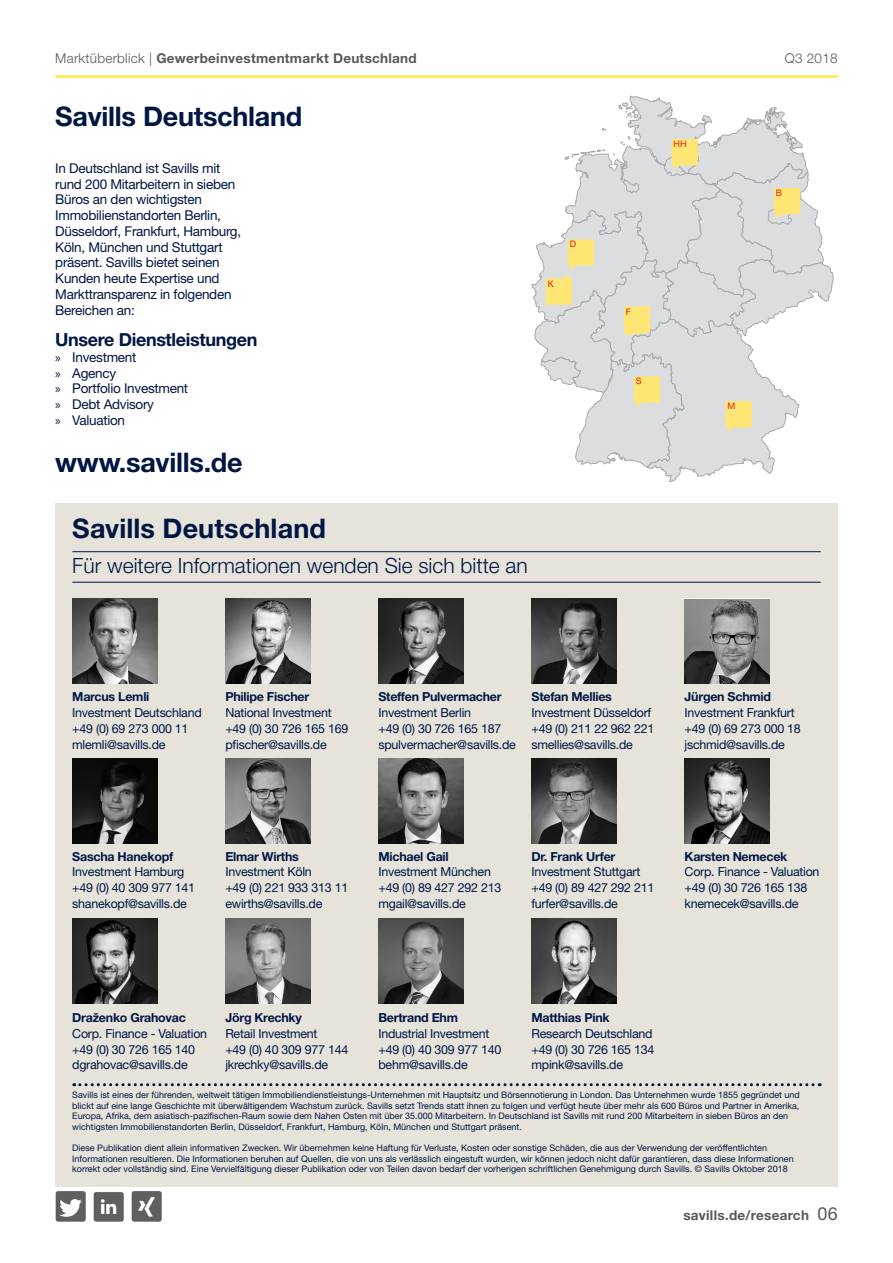
<style>
.page{position:relative;width:893px;height:1263px;background:#fff}
.page>*{position:absolute;margin:0;border:0;box-sizing:border-box;transform-origin:0 0}
.t1{font:700 27px "Helvetica Neue LT Std";letter-spacing:-.01em;color:#001643}
.t2{font:300 21px "Helvetica Neue LT Std";color:#001643}
.t3{font:700 18px "Helvetica Neue LT Std";letter-spacing:-.02em;color:#001643}
.t4{font:13.5px/15.8px "Helvetica Neue LT Std";letter-spacing:-.02em;color:#001643}
.t5{font:700 13.5px "Helvetica Neue LT Std";letter-spacing:.02em;color:#57585a}
.t6{font:300 13.5px "Helvetica Neue LT Std";letter-spacing:.02em;color:#57585a}
.t7{font:12.45px/15.8px "Helvetica Neue LT Std";letter-spacing:-.02em;color:#001643}
.t8{font:700 12.45px "Helvetica Neue LT Std";letter-spacing:-.02em;color:#001643}
.t9{font:9px/10.5px "Helvetica Neue LT Std";color:#001643}
.t10{font:9px "Helvetica Neue LT Std";color:#e51a23}
.s1{font-weight:300}
.s2{font-family:"Myriad Pro"}
.s3{font-weight:400;font-size:18px}
</style>
<div class="page">
<hr style="left:55px;top:75px;width:783px;height:3px;background:#ffe94d">
<div style="left:55px;top:503px;width:783px;height:683px;background:#e6e3da"></div>
<svg style="left:74px;top:1083px;width:746px;height:3px"></svg>
<hr style="left:72px;top:551px;width:749px;height:1px;background:#001643">
<hr style="left:72px;top:582px;width:749px;height:1px;background:#001643">
<img style="left:72px;top:599px;width:85px;height:85px">
<img style="left:685px;top:599px;width:85px;height:85px">
<img style="left:72px;top:758px;width:85px;height:85px">
<img style="left:225px;top:599px;width:85px;height:85px">
<img style="left:225px;top:758px;width:85px;height:85px">
<img style="left:378px;top:599px;width:85px;height:85px">
<img style="left:378px;top:759px;width:85px;height:84px">
<img style="left:531px;top:599px;width:86px;height:85px">
<img style="left:531px;top:758px;width:86px;height:85px">
<img style="left:55px;top:1191px;width:31px;height:30px">
<img style="left:131px;top:1191px;width:31px;height:30px">
<img style="left:685px;top:758px;width:85px;height:85px">
<img style="left:93px;top:1192px;width:31px;height:30px">
<img style="left:72px;top:918px;width:85px;height:85px">
<img style="left:225px;top:918px;width:85px;height:85px">
<img style="left:378px;top:918px;width:85px;height:85px">
<svg style="left:531px;top:95px;width:303px;height:387px"></svg>
<img style="left:531px;top:918px;width:86px;height:85px">
<h3 class="t5" style="left:55px;top:50px;width:363px"><span class="s1">Marktüberblick |</span> Gewerbeinvestmentmarkt Deutschland</h3>
<h3 class="t6" style="left:785px;top:50px;width:54px">Q3 2018</h3>
<h1 class="t1" style="left:55px;top:99px;width:249px">Savills Deutschland</h1>
<p class="t4" style="left:55px;top:160px;width:187px">In Deutschland ist Savills mit rund 200 Mitarbeitern in sieben<br>Büros an den wichtigsten<br>Immobilienstandorten Berlin,<br>Düsseldorf, Frankfurt, Hamburg,<br>Köln, München und Stuttgart präsent. Savills bietet seinen<br>Kunden heute Expertise und<br>Markttransparenz in folgenden<br>Bereichen an:</p>
<h3 class="t3" style="left:55px;top:328px;width:204px">Unsere Dienstleistungen</h3>
<h3 class="t4" style="left:55px;top:349px;width:134px"><span class="s2">»</span> Investment<br><span class="s2">»</span> Agency<br><span class="s2">»</span> Portfolio Investment <span class="s2">»</span> Debt Advisory<br><span class="s2">»</span> Valuation</h3>
<h1 class="t1" style="left:55px;top:446px;width:189px">www.savills.de</h1>
<h1 class="t1" style="left:72px;top:512px;width:255px">Savills Deutschland</h1>
<h2 class="t2" style="left:72px;top:553px;width:457px">Für weitere Informationen wenden Sie sich bitte an</h2>
<p class="t10" style="left:548px;top:278px;width:8px">K</p>
<p class="t10" style="left:570px;top:239px;width:8px">D</p>
<p class="t10" style="left:673px;top:139px;width:15px">HH</p>
<p class="t10" style="left:776px;top:188px;width:8px">B</p>
<p class="t10" style="left:626px;top:306px;width:7px">F</p>
<p class="t10" style="left:636px;top:376px;width:7px">S</p>
<p class="t10" style="left:727px;top:401px;width:9px">M</p>
<h3 class="t8" style="left:72px;top:689px;width:79px">Marcus Lemli</h3>
<h3 class="t7" style="left:72px;top:704px;width:131px">Investment Deutschland +49 (0) 69 273 000 11 mlemli@savills.de</h3>
<h3 class="t8" style="left:225px;top:689px;width:85px">Philipe Fischer</h3>
<h3 class="t7" style="left:225px;top:704px;width:124px">National Investment +49 (0) 30 726 165 169 pfischer@savills.de</h3>
<h3 class="t8" style="left:378px;top:689px;width:125px">Steffen Pulvermacher</h3>
<h3 class="t7" style="left:378px;top:704px;width:139px">Investment Berlin<br>+49 (0) 30 726 165 187 spulvermacher@savills.de</h3>
<h3 class="t8" style="left:531px;top:689px;width:82px">Stefan Mellies</h3>
<h3 class="t7" style="left:531px;top:704px;width:124px">Investment Düsseldorf +49 (0) 211 22 962 221 smellies@savills.de</h3>
<h3 class="t8" style="left:685px;top:689px;width:88px">Jürgen Schmid</h3>
<h3 class="t7" style="left:685px;top:704px;width:118px">Investment Frankfurt +49 (0) 69 273 000 18 jschmid@savills.de</h3>
<h3 class="t8" style="left:72px;top:848px;width:102px">Sascha Hanekopf</h3>
<h3 class="t7" style="left:72px;top:864px;width:124px">Investment Hamburg +49 (0) 40 309 977 141 shanekopf@savills.de</h3>
<h3 class="t8" style="left:225px;top:848px;width:75px">Elmar Wirths</h3>
<h3 class="t7" style="left:225px;top:864px;width:124px">Investment Köln<br>+49 (0) 221 933 313 11 ewirths@savills.de</h3>
<h3 class="t8" style="left:378px;top:848px;width:72px">Michael Gail</h3>
<h3 class="t7" style="left:378px;top:864px;width:124px">Investment München +49 (0) 89 427 292 213 mgail@savills.de</h3>
<h3 class="t8" style="left:531px;top:848px;width:85px">Dr. Frank Urfer</h3>
<h3 class="t7" style="left:531px;top:864px;width:124px">Investment Stuttgart +49 (0) 89 427 292 211 furfer@savills.de</h3>
<h3 class="t8" style="left:685px;top:848px;width:104px">Karsten Nemecek</h3>
<h3 class="t7" style="left:685px;top:864px;width:136px">Corp. Finance - Valuation +49 (0) 30 726 165 138 knemecek@savills.de</h3>
<h3 class="t8" style="left:72px;top:1010px;width:115px">Draženko Grahovac</h3>
<h3 class="t7" style="left:72px;top:1025px;width:136px">Corp. Finance - Valuation +49 (0) 30 726 165 140 dgrahovac@savills.de</h3>
<h3 class="t8" style="left:225px;top:1010px;width:78px">Jörg Krechky</h3>
<h3 class="t7" style="left:225px;top:1025px;width:124px">Retail Investment<br>+49 (0) 40 309 977 144 jkrechky@savills.de</h3>
<h3 class="t8" style="left:378px;top:1010px;width:81px">Bertrand Ehm</h3>
<h3 class="t7" style="left:378px;top:1025px;width:124px">Industrial Investment +49 (0) 40 309 977 140 behm@savills.de</h3>
<h3 class="t8" style="left:531px;top:1010px;width:80px">Matthias Pink</h3>
<h3 class="t7" style="left:531px;top:1025px;width:124px">Research Deutschland +49 (0) 30 726 165 134 mpink@savills.de</h3>
<p class="t9" style="left:72px;top:1090px;width:729px">Savills ist eines der führenden, weltweit tätigen Immobiliendienstleistungs-Unternehmen mit Hauptsitz und Börsennotierung in London. Das Unternehmen wurde 1855 gegründet und blickt auf eine lange Geschichte mit überwältigendem Wachstum zurück. Savills setzt Trends statt ihnen zu folgen und verfügt heute über mehr als 600 Büros und Partner in Amerika, Europa, Afrika, dem asiatisch-pazifischen-Raum sowie dem Nahen Osten mit über 35.000 Mitarbeitern. In Deutschland ist Savills mit rund 200 Mitarbeitern in sieben Büros an den wichtigsten Immobilienstandorten Berlin, Düsseldorf, Frankfurt, Hamburg, Köln, München und Stuttgart präsent.</p>
<p class="t9" style="left:72px;top:1142px;width:723px">Diese Publikation dient allein informativen Zwecken. Wir übernehmen keine Haftung für Verluste, Kosten oder sonstige Schäden, die aus der Verwendung der veröffentlichten<br>Informationen resultieren. Die Informationen beruhen auf Quellen, die von uns als verlässlich eingestuft wurden, wir können jedoch nicht dafür garantieren, dass diese Informationen korrekt oder vollständig sind. Eine Vervielfältigung dieser Publikation oder von Teilen davon bedarf der vorherigen schriftlichen Genehmigung durch Savills. © Savills Oktober 2018</p>
<h3 class="t5" style="left:683px;top:1207px;width:156px">savills.de/research <span class="s3">06</span></h3>
</div>
